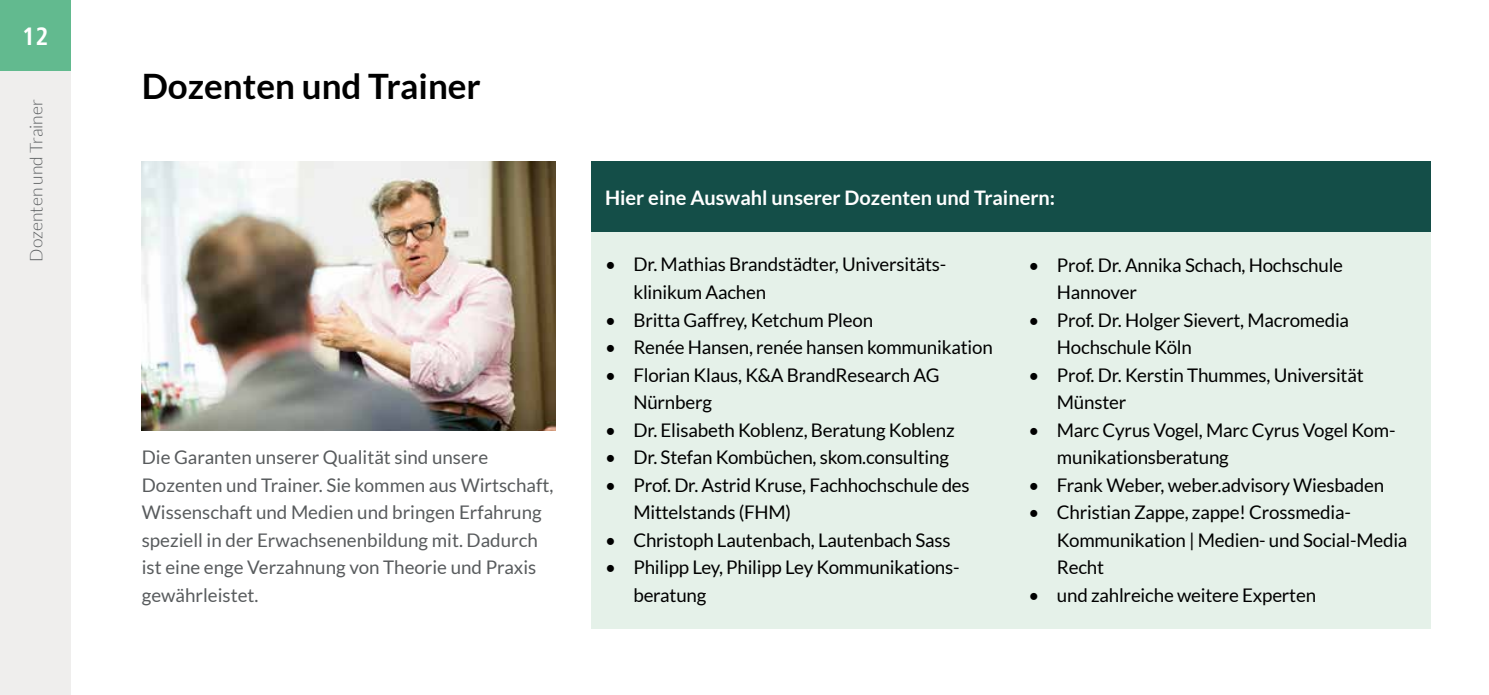
<style>
.page{position:relative;width:1489px;height:695px;background:#fff}
.page>*{position:absolute;margin:0;border:0;box-sizing:border-box;transform-origin:0 0}
.t1{font:700 35px "Lato";color:#000}
.t2{font:700 condensed 25px "Frutiger LT Std";color:#fff}
.t3{font:700 20px "Lato";color:#fff}
.t4{font:18.75px/27.5px "Lato";letter-spacing:-.01em;color:#000}
.t5{font:18.75px/27.5px "Lato";color:#585b5d}
.t6{font:300 17.5px "Lato";color:#585b5d}
</style>
<div class="page">
<div style="left:0;top:71px;width:71px;height:623px;background:#efeeed"></div>
<div style="left:0;top:0;width:71px;height:71px;background:#62ba8f"></div>
<div style="left:591px;top:232px;width:839px;height:397px;background:#e5f1e9"></div>
<img style="left:142px;top:161px;width:413px;height:269px">
<div style="left:591px;top:161px;width:839px;height:71px;background:#144e48"></div>
<h2 class="t2" style="left:22px;top:22px;width:28px">12</h2>
<p class="t6" style="left:27px;top:262px;width:164px;rotate:-90deg">Dozenten und Trainer</p>
<h1 class="t1" style="left:142px;top:66px;width:340px">Dozenten und Trainer</h1>
<p class="t5" style="left:142px;top:443px;width:413px">Die Garanten unserer Qualität sind unsere Dozenten und Trainer. Sie kommen aus Wirtschaft, Wissenschaft und Medien und bringen Erfahrung speziell in der Erwachsenenbildung mit. Dadurch ist eine enge Verzahnung von Theorie und Praxis gewährleistet.</p>
<p class="t3" style="left:605px;top:186px;width:451px">Hier eine Auswahl unserer Dozenten und Trainern:</p>
<p class="t4" style="left:633px;top:251px;width:312px;text-indent:-28px">• Dr. Mathias Brandstädter, Universitäts&shy;klinikum Aachen</p>
<p class="t4" style="left:605px;top:306px;width:269px">• Britta Gaffrey, Ketchum Pleon</p>
<p class="t4" style="left:605px;top:333px;width:389px">• Renée Hansen, renée hansen kommunikation</p>
<p class="t4" style="left:633px;top:361px;width:307px;text-indent:-28px">• Florian Klaus, K&amp;A BrandResearch AG<br>Nürnberg</p>
<p class="t4" style="left:605px;top:416px;width:351px">• Dr. Elisabeth Koblenz, Beratung Koblenz</p>
<p class="t4" style="left:605px;top:443px;width:345px">• Dr. Stefan Kombüchen, skom.consulting</p>
<p class="t4" style="left:633px;top:471px;width:338px;text-indent:-28px">• Prof. Dr. Astrid Kruse, Fachhochschule des<br>Mittelstands (FHM)</p>
<p class="t4" style="left:605px;top:526px;width:347px">• Christoph Lautenbach, Lautenbach Sass</p>
<p class="t4" style="left:633px;top:553px;width:326px;text-indent:-28px">• Philipp Ley, Philipp Ley Kommunikations&shy;beratung</p>
<p class="t4" style="left:1056px;top:251px;width:288px;text-indent:-28px">• Prof. Dr. Annika Schach, Hochschule<br>Hannover</p>
<p class="t4" style="left:1056px;top:306px;width:294px;text-indent:-28px">• Prof. Dr. Holger Sievert, Macromedia<br>Hochschule Köln</p>
<p class="t4" style="left:1056px;top:361px;width:308px;text-indent:-28px">• Prof. Dr. Kerstin Thummes, Universität<br>Münster</p>
<p class="t4" style="left:1056px;top:416px;width:340px;text-indent:-28px">• Marc Cyrus Vogel, Marc Cyrus Vogel Kom&shy;munikationsberatung</p>
<p class="t4" style="left:1028px;top:471px;width:357px">• Frank Weber, weber.advisory Wiesbaden</p>
<p class="t4" style="left:1056px;top:498px;width:352px;text-indent:-28px">• Christian Zappe, zappe! Crossmedia-<br>Kommunikation | Medien- und Social-Media<br>Recht</p>
<p class="t4" style="left:1028px;top:581px;width:289px">• und zahlreiche weitere Experten</p>
</div>
